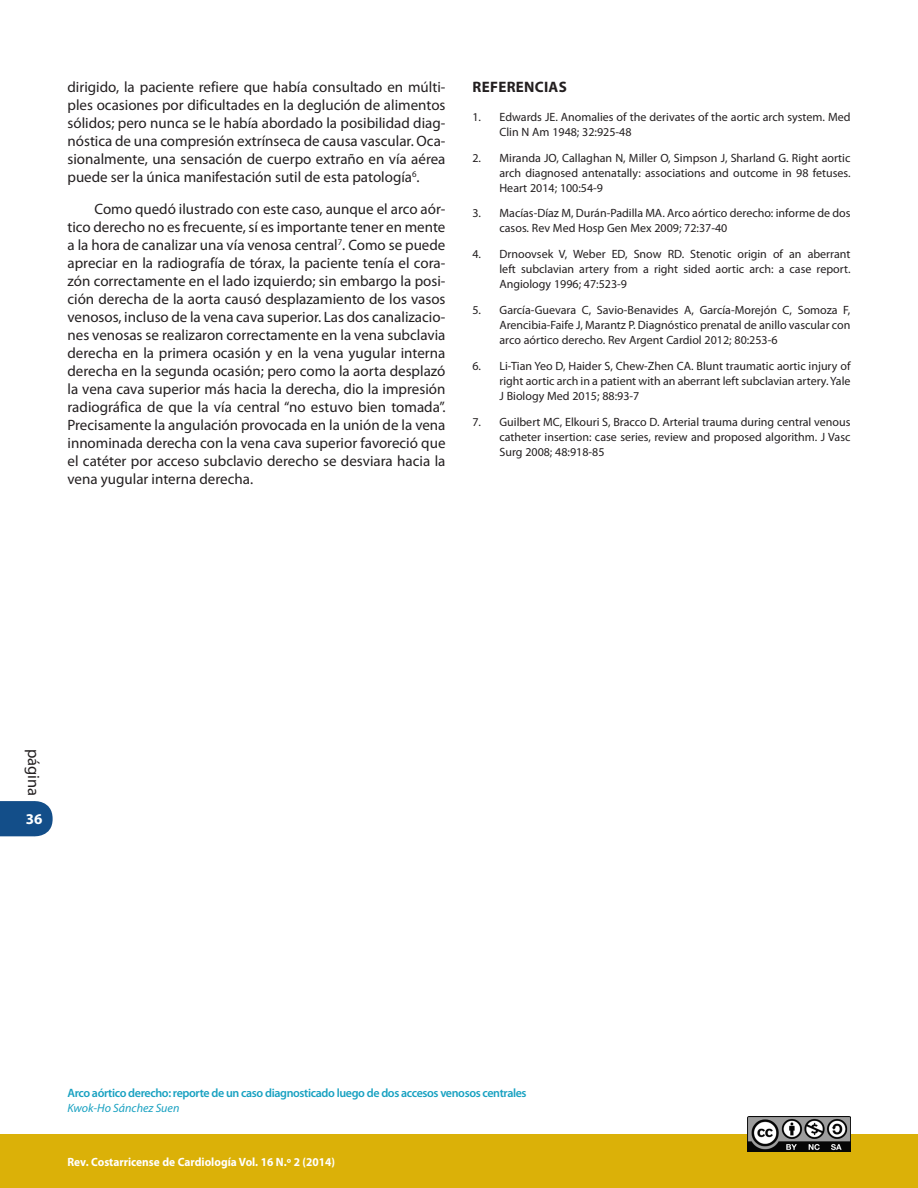
<style>
.page{position:relative;width:918px;height:1188px;background:#fff}
.page>*{position:absolute;margin:0;border:0;box-sizing:border-box;transform-origin:0 0}
.t1{font:16.5px "Myriad Pro";color:#231f20}
._10-Subtítulo_1{font:700 15.15px "Myriad Pro";letter-spacing:.02em;color:#231f20}
._00-Texto_Normal{font:15px/18px "Myriad Pro";color:#231f20;text-align:justify}
.t2{font:700 15px "Myriad Pro";color:#fff}
._08_1-Pie_de_página{font:600 12.15px "Myriad Pro";letter-spacing:-.03em;color:#18a1c1}
._14-Referencias{font:12px/15px "Myriad Pro";color:#231f20;text-align:justify}
.t3{font:700 12px "Myriad Pro";color:#fff;scale:.95 1}
._09_1-Pie_de_página{font:italic 12px "Myriad Pro";color:#18a1c1}
</style>
<div class="page">
<svg style="left:0;top:801px;width:53px;height:36px;background:#285d93"></svg>
<div style="left:0;top:1134px;width:917px;height:54px;background:#dbb108"></div>
<img style="left:748px;top:1116px;width:102px;height:36px">
<p class="_00-Texto_Normal" style="left:68px;top:78px;width:380px">dirigido, la paciente refiere que había consultado en múlti&shy;ples ocasiones por dificultades en la deglución de alimentos sólidos; pero nunca se le había abordado la posibilidad diag&shy;nóstica de una compresión extrínseca de causa vascular. Oca&shy;sionalmente, una sensación de cuerpo extraño en vía aérea puede ser la única manifestación sutil de esta patología<sup>6</sup>.</p>
<p class="_00-Texto_Normal" style="left:68px;top:199px;width:380px;text-indent:27px">Como quedó ilustrado con este caso, aunque el arco aór&shy;tico derecho no es frecuente, sí es importante tener en mente a la hora de canalizar una vía venosa central<sup>7</sup>. Como se puede apreciar en la radiografía de tórax, la paciente tenía el cora&shy;zón correctamente en el lado izquierdo; sin embargo la posi&shy;ción derecha de la aorta causó desplazamiento de los vasos venosos, incluso de la vena cava superior. Las dos canalizacio&shy;nes venosas se realizaron correctamente en la vena subclavia derecha en la primera ocasión y en la vena yugular interna derecha en la segunda ocasión; pero como la aorta desplazó la vena cava superior más hacia la derecha, dio la impresión radiográfica de que la vía central “no estuvo bien tomada”.<br>Precisamente la angulación provocada en la unión de la vena innominada derecha con la vena cava superior favoreció que el catéter por acceso subclavio derecho se desviara hacia la vena yugular interna derecha.</p>
<p class="_10-Subtítulo_1" style="left:473px;top:77px;width:96px">REFERENCIAS</p>
<p class="_14-Referencias" style="left:500px;top:109px;width:353px;text-indent:-27px">1. Edwards JE. Anomalies of the derivates of the aortic arch system. Med<br>Clin N Am 1948; 32:925-48</p>
<p class="_14-Referencias" style="left:500px;top:150px;width:353px;text-indent:-27px">2. Miranda JO, Callaghan N, Miller O, Simpson J, Sharland G. Right aortic arch diagnosed antenatally: associations and outcome in 98 fetuses.<br>Heart 2014; 100:54-9</p>
<p class="_14-Referencias" style="left:500px;top:206px;width:352px;text-indent:-27px">3. Macías-Díaz M, Durán-Padilla MA. Arco aórtico derecho: informe de dos casos. Rev Med Hosp Gen Mex 2009; 72:37-40</p>
<p class="_14-Referencias" style="left:500px;top:246px;width:353px;text-indent:-27px">4. Drnoovsek V, Weber ED, Snow RD. Stenotic origin of an aberrant left subclavian artery from a right sided aortic arch: a case report.<br>Angiology 1996; 47:523-9</p>
<p class="_14-Referencias" style="left:500px;top:302px;width:353px;text-indent:-27px">5. García-Guevara C, Savio-Benavides A, García-Morejón C, Somoza F, Arencibia-Faife J, Marantz P. Diagnóstico prenatal de anillo vascular con arco aórtico derecho. Rev Argent Cardiol 2012; 80:253-6</p>
<p class="_14-Referencias" style="left:500px;top:358px;width:353px;text-indent:-27px">6. Li-Tian Yeo D, Haider S, Chew-Zhen CA. Blunt traumatic aortic injury of right aortic arch in a patient with an aberrant left subclavian artery. Yale J Biology Med 2015; 88:93-7</p>
<p class="_14-Referencias" style="left:500px;top:414px;width:353px;text-indent:-27px">7. Guilbert MC, Elkouri S, Bracco D. Arterial trauma during central venous catheter insertion: case series, review and proposed algorithm. J Vasc Surg 2008; 48:918-85</p>
<p class="t1" style="left:44px;top:749px;width:49px;rotate:90deg">página</p>
<p class="t2" style="left:26px;top:810px;width:18px">36</p>
<p class="_08_1-Pie_de_página" style="left:68px;top:1085px;width:461px">Arco aórtico derecho: reporte de un caso diagnosticado luego de dos accesos venosos centrales</p>
<p class="_09_1-Pie_de_página" style="left:68px;top:1101px;width:113px">Kwok-Ho Sánchez Suen</p>
<p class="t3" style="left:68px;top:1154px;width:283px">Rev. Costarricense de Cardiología Vol. 16 N.º 2 (2014)</p>
</div>
